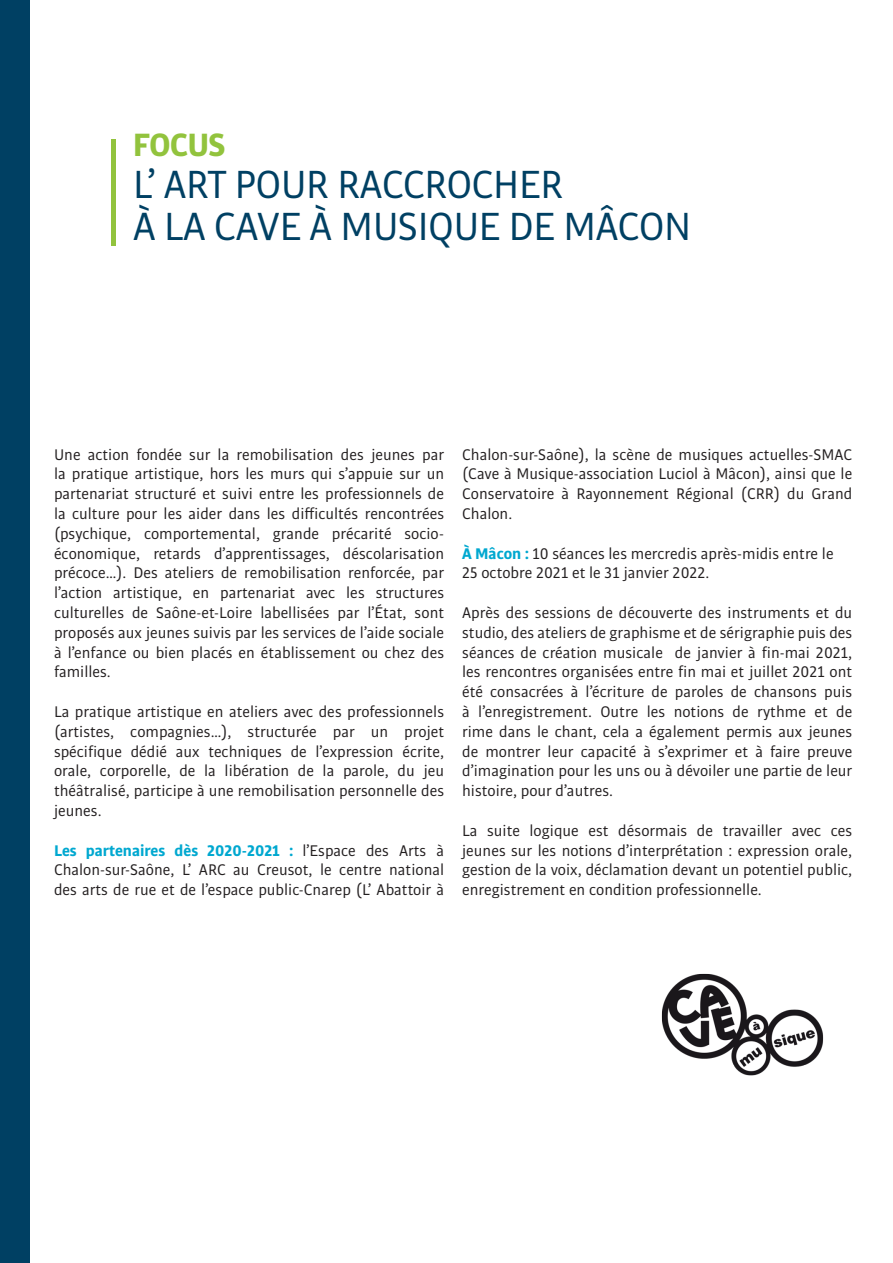
<style>
.page{position:relative;width:893px;height:1263px;background:#fff}
.page>*{position:absolute;margin:0;border:0;box-sizing:border-box;transform-origin:0 0}
.t1{font:42px "Bulo";letter-spacing:-.02em;color:#004063}
.t2{font:700 34.5px "Bulo";letter-spacing:-.02em;color:#92c33d}
.t3{font:16.5px/19.8px "Bulo";color:#231f20;text-align:justify}
.s1{font-weight:700;color:#00a8d0}
</style>
<div class="page">
<div style="left:0;top:0;width:30px;height:1263px;background:#004063"></div>
<img style="left:661px;top:973px;width:162px;height:103px">
<hr style="left:111px;top:139px;width:4px;height:107px;background:#92c33d">
<p class="t2" style="left:133px;top:123px;width:95px">FOCUS</p>
<p class="t1" style="left:133px;top:159px;width:432px">L’ ART POUR RACCROCHER</p>
<p class="t1" style="left:133px;top:201px;width:560px">À LA CAVE À MUSIQUE DE MÂCON</p>
<p class="t3" style="left:54px;top:444px;width:392px">Une action fondée sur la remobilisation des jeunes par la pratique artistique, hors les murs qui s’appuie sur un partenariat structuré et suivi entre les professionnels de la culture pour les aider dans les difficultés rencontrées (psychique, comportemental, grande précarité socio&shy;économique, retards d’apprentissages, déscolarisation précoce…). Des ateliers de remobilisation renforcée, par l’action artistique, en partenariat avec les structures culturelles de Saône-et-Loire labellisées par l’État, sont proposés aux jeunes suivis par les services de l’aide sociale à l’enfance ou bien placés en établissement ou chez des familles.</p>
<p class="t3" style="left:54px;top:701px;width:392px">La pratique artistique en ateliers avec des professionnels (artistes, compagnies…), structurée par un projet spécifique dédié aux techniques de l’expression écrite, orale, corporelle, de la libération de la parole, du jeu théâtralisé, participe à une remobilisation personnelle des jeunes.</p>
<p class="t3" style="left:54px;top:840px;width:392px"><span class="s1">Les partenaires dès 2020-2021 :</span> l’Espace des Arts à Chalon-sur-Saône, L’ ARC au Creusot, le centre national des arts de rue et de l’espace public-Cnarep (L’ Abattoir à</p>
<p class="t3" style="left:462px;top:444px;width:392px">Chalon-sur-Saône), la scène de musiques actuelles-SMAC (Cave à Musique-association Luciol à Mâcon), ainsi que le Conservatoire à Rayonnement Régional (CRR) du Grand Chalon.</p>
<p class="t3" style="left:462px;top:543px;width:373px"><span class="s1">À Mâcon :</span> 10 séances les mercredis après-midis entre le<br>25 octobre 2021 et le 31 janvier 2022.</p>
<p class="t3" style="left:462px;top:602px;width:392px">Après des sessions de découverte des instruments et du studio, des ateliers de graphisme et de sérigraphie puis des séances de création musicale de janvier à fin-mai 2021, les rencontres organisées entre fin mai et juillet 2021 ont été consacrées à l’écriture de paroles de chansons puis à l’enregistrement. Outre les notions de rythme et de rime dans le chant, cela a également permis aux jeunes de montrer leur capacité à s’exprimer et à faire preuve d’imagination pour les uns ou à dévoiler une partie de leur histoire, pour d’autres.</p>
<p class="t3" style="left:462px;top:820px;width:392px">La suite logique est désormais de travailler avec ces jeunes sur les notions d’interprétation : expression orale, gestion de la voix, déclamation devant un potentiel public, enregistrement en condition professionnelle.</p>
</div>
